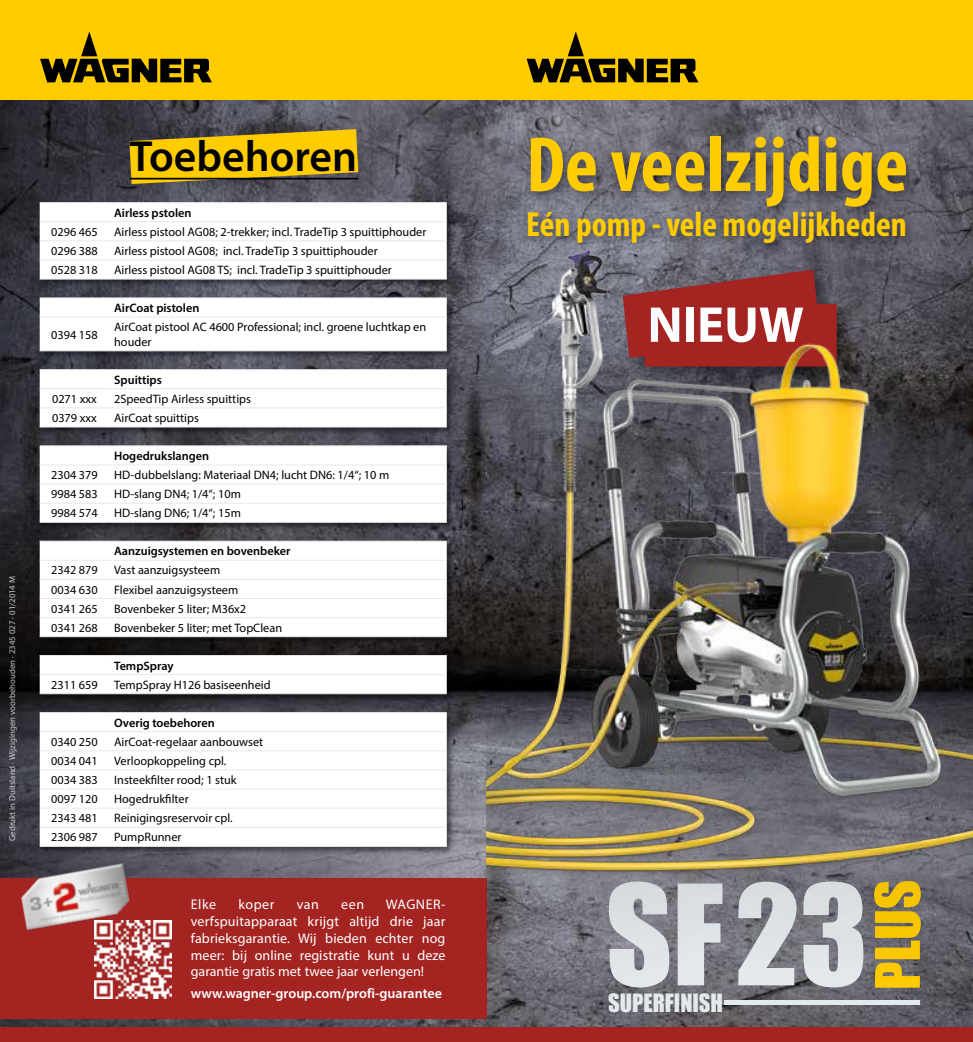
<style>
.page{position:relative;width:973px;height:1042px;background:#fff}
.page>*{position:absolute;margin:0;border:0;box-sizing:border-box;transform-origin:0 0}
.t1{font:128.8px "Impact";color:#e3e9ec}
.t2{font:700 condensed 78.75px "Myriad Pro";color:#fc0}
.t3{font:56.7px "Impact";color:#fc0}
.t4{font:700 50.75px "Myriad Pro";color:#fff}
.t5{font:600 43.75px "Myriad Pro";color:#000}
.t6{font:700 condensed 35px "Myriad Pro";color:#fc0}
.t7{font:23.1px "Impact";color:#e3e9ec}
.t8{font:14px/16.8px "Myriad Pro";color:#fff;text-align:justify}
.t9{font:600 14px "Myriad Pro";color:#fff}
.t10{font:12.25px/14.7px "Myriad Pro";color:#000}
.t11{font:600 12.25px "Myriad Pro";color:#000}
.t12{font:8.75px "Myriad Pro";color:#fff}
</style>
<div class="page">
<img style="left:0;top:99px;width:972px;height:928px">
<div style="left:0;top:0;width:972px;height:99px;background:#fc0"></div>
<svg style="left:526px;top:31px;width:172px;height:51px"></svg>
<svg style="left:40px;top:31px;width:172px;height:51px"></svg>
<svg style="left:129px;top:129px;width:229px;height:55px;background:#d4ac10"></svg>
<hr style="left:129px;top:178px;width:229px;height:1px;background:#000">
<div style="left:38px;top:200px;width:418px;height:655px;background:#000;opacity:.5"></div>
<svg style="left:40px;top:203px;width:406px;height:643px"></svg>
<hr style="left:40px;top:202px;width:69px;height:1px;background:#e3e9ec">
<hr style="left:109px;top:202px;width:337px;height:1px;background:#e3e9ec">
<hr style="left:40px;top:221px;width:69px;height:1px;background:#e3e9ec">
<hr style="left:109px;top:221px;width:337px;height:1px;background:#e3e9ec">
<hr style="left:40px;top:240px;width:69px;height:1px;background:#e3e9ec">
<hr style="left:109px;top:240px;width:337px;height:1px;background:#e3e9ec">
<hr style="left:40px;top:259px;width:69px;height:1px;background:#e3e9ec">
<hr style="left:109px;top:259px;width:337px;height:1px;background:#e3e9ec">
<hr style="left:40px;top:279px;width:69px;height:1px;background:#e3e9ec">
<hr style="left:109px;top:279px;width:337px;height:1px;background:#e3e9ec">
<hr style="left:40px;top:297px;width:69px;height:1px;background:#e3e9ec">
<hr style="left:109px;top:297px;width:337px;height:1px;background:#e3e9ec">
<hr style="left:40px;top:317px;width:69px;height:1px;background:#e3e9ec">
<hr style="left:109px;top:317px;width:337px;height:1px;background:#e3e9ec">
<hr style="left:40px;top:350px;width:69px;height:1px;background:#e3e9ec">
<hr style="left:109px;top:350px;width:337px;height:1px;background:#e3e9ec">
<hr style="left:40px;top:369px;width:69px;height:1px;background:#e3e9ec">
<hr style="left:109px;top:369px;width:337px;height:1px;background:#e3e9ec">
<hr style="left:40px;top:388px;width:69px;height:1px;background:#e3e9ec">
<hr style="left:109px;top:388px;width:337px;height:1px;background:#e3e9ec">
<hr style="left:40px;top:407px;width:69px;height:1px;background:#e3e9ec">
<hr style="left:109px;top:407px;width:337px;height:1px;background:#e3e9ec">
<hr style="left:40px;top:426px;width:69px;height:1px;background:#e3e9ec">
<hr style="left:109px;top:426px;width:337px;height:1px;background:#e3e9ec">
<hr style="left:40px;top:445px;width:69px;height:1px;background:#e3e9ec">
<hr style="left:109px;top:445px;width:337px;height:1px;background:#e3e9ec">
<hr style="left:40px;top:464px;width:69px;height:1px;background:#e3e9ec">
<hr style="left:109px;top:464px;width:337px;height:1px;background:#e3e9ec">
<hr style="left:40px;top:484px;width:69px;height:1px;background:#e3e9ec">
<hr style="left:109px;top:484px;width:337px;height:1px;background:#e3e9ec">
<hr style="left:40px;top:503px;width:69px;height:1px;background:#e3e9ec">
<hr style="left:109px;top:503px;width:337px;height:1px;background:#e3e9ec">
<hr style="left:40px;top:522px;width:69px;height:1px;background:#e3e9ec">
<hr style="left:109px;top:522px;width:337px;height:1px;background:#e3e9ec">
<hr style="left:40px;top:541px;width:69px;height:1px;background:#e3e9ec">
<hr style="left:109px;top:541px;width:337px;height:1px;background:#e3e9ec">
<hr style="left:40px;top:560px;width:69px;height:1px;background:#e3e9ec">
<hr style="left:109px;top:560px;width:337px;height:1px;background:#e3e9ec">
<hr style="left:40px;top:617px;width:69px;height:1px;background:#e3e9ec">
<hr style="left:109px;top:617px;width:337px;height:1px;background:#e3e9ec">
<hr style="left:40px;top:636px;width:69px;height:1px;background:#e3e9ec">
<hr style="left:109px;top:636px;width:337px;height:1px;background:#e3e9ec">
<hr style="left:40px;top:655px;width:69px;height:1px;background:#e3e9ec">
<hr style="left:109px;top:655px;width:337px;height:1px;background:#e3e9ec">
<hr style="left:40px;top:674px;width:69px;height:1px;background:#e3e9ec">
<hr style="left:109px;top:674px;width:337px;height:1px;background:#e3e9ec">
<hr style="left:40px;top:693px;width:69px;height:1px;background:#e3e9ec">
<hr style="left:109px;top:693px;width:337px;height:1px;background:#e3e9ec">
<hr style="left:40px;top:712px;width:69px;height:1px;background:#e3e9ec">
<hr style="left:109px;top:712px;width:337px;height:1px;background:#e3e9ec">
<hr style="left:40px;top:731px;width:69px;height:1px;background:#e3e9ec">
<hr style="left:109px;top:731px;width:337px;height:1px;background:#e3e9ec">
<hr style="left:40px;top:750px;width:69px;height:1px;background:#e3e9ec">
<hr style="left:109px;top:750px;width:337px;height:1px;background:#e3e9ec">
<hr style="left:40px;top:769px;width:69px;height:1px;background:#e3e9ec">
<hr style="left:109px;top:769px;width:337px;height:1px;background:#e3e9ec">
<hr style="left:40px;top:788px;width:69px;height:1px;background:#e3e9ec">
<hr style="left:109px;top:788px;width:337px;height:1px;background:#e3e9ec">
<hr style="left:40px;top:808px;width:69px;height:1px;background:#e3e9ec">
<hr style="left:109px;top:808px;width:337px;height:1px;background:#e3e9ec">
<hr style="left:40px;top:827px;width:69px;height:1px;background:#e3e9ec">
<hr style="left:109px;top:827px;width:337px;height:1px;background:#e3e9ec">
<hr style="left:40px;top:846px;width:69px;height:1px;background:#e3e9ec">
<hr style="left:109px;top:846px;width:337px;height:1px;background:#e3e9ec">
<hr style="left:40px;top:579px;width:69px;height:1px;background:#e3e9ec">
<hr style="left:109px;top:579px;width:337px;height:1px;background:#e3e9ec">
<hr style="left:40px;top:598px;width:69px;height:1px;background:#e3e9ec">
<hr style="left:109px;top:598px;width:337px;height:1px;background:#e3e9ec">
<div style="left:0;top:1027px;width:972px;height:15px;background:#a42422"></div>
<div style="left:0;top:878px;width:486px;height:140px;background:#a42422"></div>
<img style="left:15px;top:859px;width:121px;height:72px">
<img style="left:94px;top:920px;width:78px;height:78px">
<img style="left:486px;top:129px;width:486px;height:898px">
<p class="t12" style="left:7px;top:841px;width:267px;rotate:-90deg">Gedrukt in Duitsland · Wijzigingen voorbehouden · 2345 027 · 01/2014 M</p>
<h3 class="t5" style="left:130px;top:128px;width:229px">Toebehoren</h3>
<p class="t11" style="left:114px;top:205px;width:79px">Airless pstolen</p>
<p class="t10" style="left:51px;top:224px;width:48px">0296 465</p>
<p class="t10" style="left:114px;top:224px;width:313px">Airless pistool AG08; 2-trekker; incl. TradeTip 3 spuittiphouder</p>
<p class="t10" style="left:51px;top:243px;width:48px">0296 388</p>
<p class="t10" style="left:114px;top:243px;width:265px">Airless pistool AG08; incl. TradeTip 3 spuittiphouder</p>
<p class="t10" style="left:51px;top:262px;width:48px">0528 318</p>
<p class="t10" style="left:114px;top:262px;width:279px">Airless pistool AG08 TS; incl. TradeTip 3 spuittiphouder</p>
<p class="t11" style="left:114px;top:300px;width:87px">AirCoat pistolen</p>
<p class="t10" style="left:51px;top:327px;width:48px">0394 158</p>
<p class="t10" style="left:114px;top:319px;width:313px">AirCoat pistool AC 4600 Professional; incl. groene luchtkap en houder</p>
<p class="t11" style="left:114px;top:372px;width:49px">Spuittips</p>
<p class="t10" style="left:52px;top:391px;width:46px">0271 xxx</p>
<p class="t10" style="left:114px;top:391px;width:138px">2SpeedTip Airless spuittips</p>
<p class="t10" style="left:52px;top:410px;width:46px">0379 xxx</p>
<p class="t10" style="left:114px;top:410px;width:86px">AirCoat spuittips</p>
<p class="t11" style="left:114px;top:448px;width:96px">Hogedrukslangen</p>
<p class="t10" style="left:51px;top:467px;width:48px">2304 379</p>
<p class="t10" style="left:114px;top:467px;width:276px">HD-dubbelslang: Materiaal DN4; lucht DN6: 1/4“; 10 m</p>
<p class="t10" style="left:51px;top:486px;width:48px">9984 583</p>
<p class="t10" style="left:114px;top:486px;width:128px">HD-slang DN4; 1/4“; 10m</p>
<p class="t10" style="left:51px;top:506px;width:48px">9984 574</p>
<p class="t10" style="left:114px;top:506px;width:128px">HD-slang DN6; 1/4“; 15m</p>
<p class="t11" style="left:114px;top:543px;width:178px">Aanzuigsystemen en bovenbeker</p>
<p class="t10" style="left:51px;top:563px;width:48px">2342 879</p>
<p class="t10" style="left:114px;top:563px;width:108px">Vast aanzuigsysteem</p>
<p class="t10" style="left:51px;top:582px;width:48px">0034 630</p>
<p class="t10" style="left:114px;top:582px;width:126px">Flexibel aanzuigsysteem</p>
<p class="t10" style="left:51px;top:601px;width:48px">0341 265</p>
<p class="t10" style="left:114px;top:601px;width:134px">Bovenbeker 5 liter; M36x2</p>
<p class="t10" style="left:51px;top:620px;width:48px">0341 268</p>
<p class="t10" style="left:114px;top:620px;width:169px">Bovenbeker 5 liter; met TopClean</p>
<p class="t11" style="left:114px;top:658px;width:61px">TempSpray</p>
<p class="t10" style="left:51px;top:677px;width:48px">2311 659</p>
<p class="t10" style="left:114px;top:677px;width:158px">TempSpray H126 basiseenheid</p>
<p class="t11" style="left:114px;top:715px;width:102px">Overig toebehoren</p>
<p class="t10" style="left:51px;top:734px;width:48px">0340 250</p>
<p class="t10" style="left:114px;top:734px;width:150px">AirCoat-regelaar aanbouwset</p>
<p class="t10" style="left:51px;top:753px;width:48px">0034 041</p>
<p class="t10" style="left:114px;top:753px;width:114px">Verloopkoppeling cpl.</p>
<p class="t10" style="left:51px;top:772px;width:48px">0034 383</p>
<p class="t10" style="left:114px;top:772px;width:124px">Insteekfilter rood; 1 stuk</p>
<p class="t10" style="left:51px;top:791px;width:48px">0097 120</p>
<p class="t10" style="left:114px;top:791px;width:76px">Hogedrukfilter</p>
<p class="t10" style="left:51px;top:811px;width:48px">2343 481</p>
<p class="t10" style="left:114px;top:811px;width:120px">Reinigingsreservoir cpl.</p>
<p class="t10" style="left:51px;top:830px;width:48px">2306 987</p>
<p class="t10" style="left:114px;top:830px;width:69px">PumpRunner</p>
<p class="t8" style="left:191px;top:896px;width:27px">Elke</p>
<p class="t8" style="left:238px;top:896px;width:37px">koper</p>
<p class="t8" style="left:296px;top:896px;width:24px">van</p>
<p class="t8" style="left:341px;top:896px;width:24px">een</p>
<p class="t8" style="left:191px;top:896px;width:256px;text-indent:195px">WAGNER&shy;verfspuitapparaat krijgt altijd drie jaar fabrieksgarantie. Wij bieden echter nog meer: bij online registratie kunt u deze garantie gratis met twee jaar verlengen!</p>
<p class="t9" style="left:191px;top:984px;width:253px">www.wagner-group.com/profi-guarantee</p>
<h2 class="t2" style="left:526px;top:115px;width:383px">De veelzijdige</h2>
<h3 class="t6" style="left:526px;top:203px;width:382px">Eén pomp - vele mogelijkheden</h3>
<h3 class="t4" style="left:647px;top:292px;width:158px">NIEUW</h3>
<h1 class="t1" style="left:605px;top:835px;width:264px">SF23</h1>
<h3 class="t3" style="left:853px;top:990px;width:112px;rotate:-90deg">PLUS</h3>
<h3 class="t7" style="left:608px;top:985px;width:116px">SUPERFINISH</h3>
</div>
